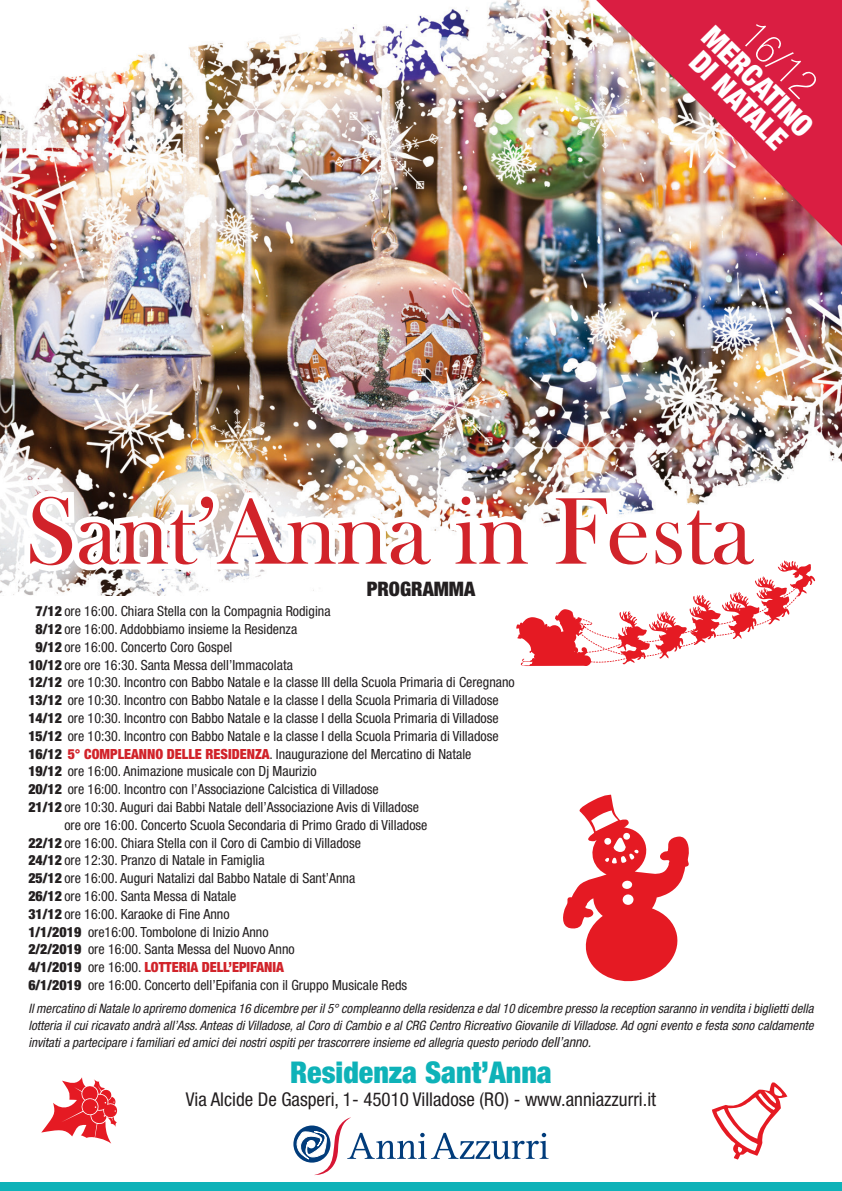
<style>
.page{position:relative;width:842px;height:1191px;background:#fff}
.page>*{position:absolute;margin:0;border:0;box-sizing:border-box;transform-origin:0 0}
.t1{font:98px "Bask Old Face";color:#d1232a}
.t2{font:100 condensed 40px "Helvetica Neue LT Std";color:#fff}
.t3{font:900 condensed 30px "Helvetica Neue LT Std";color:#0eb2b8}
.t4{font:900 condensed 30px "Helvetica Neue LT Std";color:#fff}
.t5{font:900 condensed 20px "Helvetica Neue LT Std";color:#231f20}
.t6{font:condensed 19px "Helvetica Neue LT Std";color:#231f20}
.t7{font:condensed 14px "Helvetica Neue LT Std";color:#231f20}
.t8{font:900 condensed 14px "Helvetica Neue LT Std";color:#d1232a}
.t9{font:italic condensed 13px/17px "Helvetica Neue LT Std";color:#231f20;text-align:justify}
.s1{font-weight:900}
.s2{font-weight:900;color:#d1232a}
.s3{color:#231f20}
.s4{font-weight:400;color:#231f20}
.s5{font-size:14px}
</style>
<div class="page">
<img style="left:0;top:0;width:842px;height:595px">
<svg style="left:293px;top:1125px;width:37px;height:37px"></svg>
<svg style="left:296px;top:1117px;width:253px;height:58px"></svg>
<div style="left:307px;top:1140px;width:8px;height:8px;background:#fff;border-radius:50%"></div>
<svg style="left:563px;top:794px;width:126px;height:188px"></svg>
<svg style="left:712px;top:1082px;width:75px;height:77px"></svg>
<svg style="left:41px;top:1077px;width:77px;height:66px"></svg>
<svg style="left:16px;top:478px;width:799px;height:188px"></svg>
<img style="left:596px;top:0;width:246px;height:246px">
<div style="left:0;top:1182px;width:842px;height:9px;background:#0eb2b8"></div>
<h2 class="t2" style="left:764px;top:13px;width:89px;rotate:45deg">16/12</h2>
<h3 class="t4" style="left:720px;top:18px;width:144px;rotate:45deg">MERCATINO</h3>
<h3 class="t4" style="left:708px;top:44px;width:125px;rotate:45deg">DI NATALE</h3>
<h1 class="t1" style="left:26px;top:477px;width:729px">Sant’Anna in Festa</h1>
<h3 class="t5" style="left:367px;top:576px;width:110px">PROGRAMMA</h3>
<p class="t7" style="left:36px;top:603px;width:296px"><span class="s1">7/12</span> ore 16:00. Chiara Stella con la Compagnia Rodigina</p>
<p class="t7" style="left:36px;top:621px;width:263px"><span class="s1">8/12</span> ore 16:00. Addobbiamo insieme la Residenza</p>
<p class="t7" style="left:36px;top:639px;width:198px"><span class="s1">9/12</span> ore 16:00. Concerto Coro Gospel</p>
<p class="t7" style="left:28px;top:656px;width:266px"><span class="s1">10/12</span> ore ore 16:30. Santa Messa dell’Immacolata</p>
<p class="t7" style="left:28px;top:674px;width:488px"><span class="s1">12/12</span> ore 10:30. Incontro con Babbo Natale e la classe III della Scuola Primaria di Ceregnano</p>
<p class="t7" style="left:28px;top:692px;width:472px"><span class="s1">13/12</span> ore 10:30. Incontro con Babbo Natale e la classe I della Scuola Primaria di Villadose</p>
<p class="t7" style="left:28px;top:710px;width:472px"><span class="s1">14/12</span> ore 10:30. Incontro con Babbo Natale e la classe I della Scuola Primaria di Villadose</p>
<p class="t7" style="left:28px;top:728px;width:472px"><span class="s1">15/12</span> ore 10:30. Incontro con Babbo Natale e la classe I della Scuola Primaria di Villadose</p>
<p class="t7" style="left:28px;top:745px;width:445px"><span class="s1">16/12</span> <span class="s2">5° COMPLEANNO DELLE RESIDENZA</span>. Inaugurazione del Mercatino di Natale</p>
<p class="t7" style="left:28px;top:763px;width:290px"><span class="s1">19/12</span> ore 16:00. Animazione musicale con Dj Maurizio</p>
<p class="t7" style="left:28px;top:781px;width:352px"><span class="s1">20/12</span> ore 16:00. Incontro con l’Associazione Calcistica di Villadose</p>
<p class="t7" style="left:28px;top:799px;width:392px"><span class="s1">21/12</span> ore 10:30. Auguri dai Babbi Natale dell’Associazione Avis di Villadose</p>
<p class="t7" style="left:64px;top:816px;width:365px">ore ore 16:00. Concerto Scuola Secondaria di Primo Grado di Villadose</p>
<p class="t7" style="left:28px;top:834px;width:334px"><span class="s1">22/12</span> ore 16:00. Chiara Stella con il Coro di Cambio di Villadose</p>
<p class="t7" style="left:28px;top:852px;width:238px"><span class="s1">24/12</span> ore 12:30. Pranzo di Natale in Famiglia</p>
<p class="t7" style="left:28px;top:870px;width:328px"><span class="s1">25/12</span> ore 16:00. Auguri Natalizi dal Babbo Natale di Sant’Anna</p>
<p class="t7" style="left:28px;top:888px;width:210px"><span class="s1">26/12</span> ore 16:00. Santa Messa di Natale</p>
<p class="t7" style="left:28px;top:905px;width:203px"><span class="s1">31/12</span> ore 16:00. Karaoke di Fine Anno</p>
<p class="t7" style="left:28px;top:923px;width:242px"><span class="s1">1/1/2019</span> ore16:00. Tombolone di Inizio Anno</p>
<p class="t7" style="left:28px;top:941px;width:268px"><span class="s1">2/2/2019</span> ore 16:00. Santa Messa del Nuovo Anno</p>
<p class="t8" style="left:28px;top:958px;width:257px"><span class="s3">4/1/2019</span> <span class="s4">ore 16:00.</span> LOTTERIA DELL’EPIFANIA</p>
<p class="t7" style="left:28px;top:977px;width:380px"><span class="s1">6/1/2019</span> ore 16:00. Concerto dell’Epifania con il Gruppo Musicale Reds</p>
<p class="t9" style="left:28px;top:1000px;width:787px">Il mercatino di Natale lo apriremo domenica 16 dicembre per il 5° compleanno della residenza e dal 10 dicembre presso la reception saranno in vendita i biglietti della lotteria il cui ricavato andrà all’Ass. Anteas di Villadose, al Coro di Cambio e al CRG Centro Ricreativo Giovanile di Villadose. Ad ogni evento e festa sono caldamente invitati a partecipare i familiari ed amici dei nostri ospiti per trascorrere insieme ed allegria questo periodo <span class="s5">dell’anno.</span></p>
<h3 class="t3" style="left:290px;top:1053px;width:263px">Residenza Sant’Anna</h3>
<h3 class="t6" style="left:186px;top:1088px;width:472px">Via Alcide De Gasperi, 1- 45010 Villadose (RO) - www.anniazzurri.it</h3>
</div>
